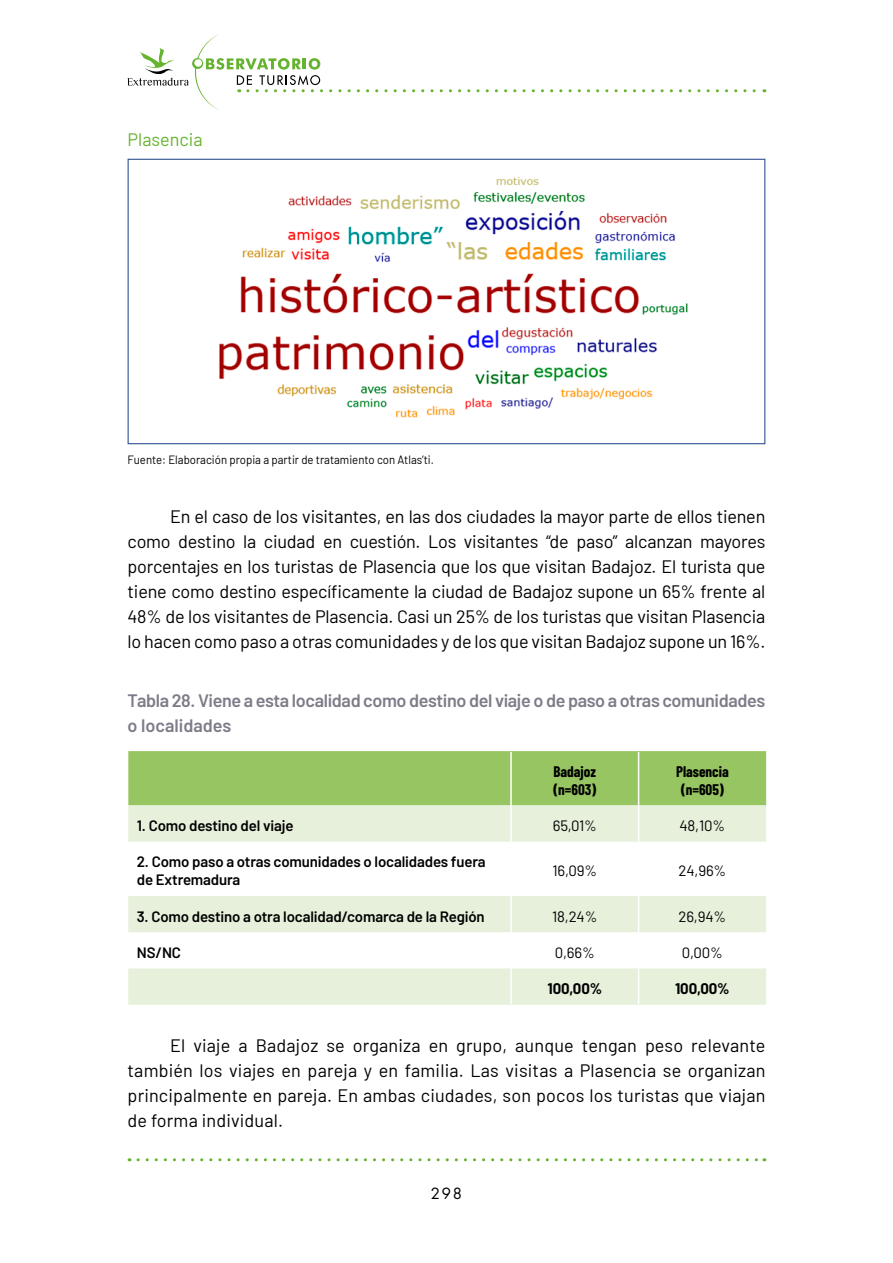
<style>
.page{position:relative;width:893px;height:1263px;background:#fff}
.page>*{position:absolute;margin:0;border:0;box-sizing:border-box;transform-origin:0 0}
.t1{font:18px/25px "Barlow";letter-spacing:-.01em;color:#000;text-align:justify}
.t2{font:600 18px/25px "Barlow";letter-spacing:-.02em;color:#7c7c89}
.t3{font:18px "Barlow";color:#65b32e}
.t4{font:600 15px/18px "Barlow";letter-spacing:-.01em;color:#000}
.t5{font:15px "Barlow";letter-spacing:-.01em;color:#000}
.t6{font:700 15px/18px "Barlow Condensed";color:#000}
.t7{font:700 15px "Barlow";letter-spacing:-.01em;color:#000}
.t8{font:15px "Futura Std";color:#000}
.t9{font:12px "Barlow";color:#000;scale:.95 1}
</style>
<div class="page">
<svg style="left:128px;top:34px;width:637px;height:76px"></svg>
<svg style="left:138px;top:1158px;width:627px;height:3px"></svg>
<img style="left:219px;top:177px;width:469px;height:241px">
<div style="left:128px;top:159px;width:637px;height:285px;border:1px solid #315392"></div>
<div style="left:128px;top:751px;width:638px;height:54px;background:#96c562"></div>
<svg style="left:128px;top:805px;width:638px;height:200px;fill:#e6f0da"></svg>
<hr style="left:510px;top:752px;width:2px;height:53px;background:#fff">
<hr style="left:638px;top:752px;width:1px;height:53px;background:#fff">
<hr style="left:510px;top:805px;width:2px;height:37px;background:#fff">
<hr style="left:638px;top:805px;width:1px;height:37px;background:#fff">
<hr style="left:510px;top:842px;width:2px;height:54px;background:#fff">
<hr style="left:638px;top:842px;width:1px;height:54px;background:#fff">
<hr style="left:510px;top:896px;width:2px;height:36px;background:#fff">
<hr style="left:638px;top:896px;width:1px;height:36px;background:#fff">
<hr style="left:510px;top:932px;width:2px;height:36px;background:#fff">
<hr style="left:638px;top:932px;width:1px;height:36px;background:#fff">
<hr style="left:510px;top:968px;width:2px;height:36px;background:#fff">
<hr style="left:638px;top:968px;width:1px;height:36px;background:#fff">
<p class="t3" style="left:128px;top:126px;width:76px">Plasencia</p>
<p class="t9" style="left:128px;top:451px;width:324px">Fuente: Elaboración propia a partir de tratamiento con Atlas’ti.</p>
<p class="t1" style="left:128px;top:503px;width:639px;text-indent:43px">En el caso de los visitantes, en las dos ciudades la mayor parte de ellos tienen como destino la ciudad en cuestión. Los visitantes “de paso” alcanzan mayores porcentajes en los turistas de Plasencia que los que visitan Badajoz. El turista que tiene como destino específicamente la ciudad de Badajoz supone un 65% frente al 48% de los visitantes de Plasencia. Casi un 25% de los turistas que visitan Plasencia lo hacen como paso a otras comunidades y de los que visitan Badajoz supone un 16%.</p>
<p class="t2" style="left:128px;top:687px;width:639px">Tabla 28. Viene a esta localidad como destino del viaje o de paso a otras comunidades o localidades</p>
<p class="t6" style="left:553px;top:761px;width:44px">Badajoz (n=603)</p>
<p class="t6" style="left:676px;top:761px;width:54px;text-align:center">Plasencia (n=605)</p>
<p class="t4" style="left:137px;top:815px;width:158px">1. Como destino del viaje</p>
<p class="t5" style="left:553px;top:815px;width:46px">65,01%</p>
<p class="t5" style="left:679px;top:815px;width:47px">48,10%</p>
<p class="t4" style="left:137px;top:852px;width:350px">2. Como paso a otras comunidades o localidades fuera de Extremadura</p>
<p class="t5" style="left:552px;top:860px;width:46px">16,09%</p>
<p class="t5" style="left:678px;top:860px;width:49px">24,96%</p>
<p class="t4" style="left:137px;top:906px;width:349px">3. Como destino a otra localidad/comarca de la Región</p>
<p class="t5" style="left:552px;top:905px;width:47px">18,24%</p>
<p class="t5" style="left:678px;top:905px;width:49px">26,94%</p>
<p class="t4" style="left:137px;top:942px;width:46px">NS/NC</p>
<p class="t5" style="left:555px;top:941px;width:42px">0,66%</p>
<p class="t5" style="left:682px;top:941px;width:42px">0,00%</p>
<p class="t7" style="left:548px;top:977px;width:56px">100,00%</p>
<p class="t7" style="left:675px;top:977px;width:56px">100,00%</p>
<p class="t1" style="left:128px;top:1031px;width:639px;text-indent:43px">El viaje a Badajoz se organiza en grupo, aunque tengan peso relevante también los viajes en pareja y en familia. Las visitas a Plasencia se organizan principalmente en pareja. En ambas ciudades, son pocos los turistas que viajan de forma individual.</p>
<p class="t8" style="left:431px;top:1184px;width:33px">298</p>
</div>
